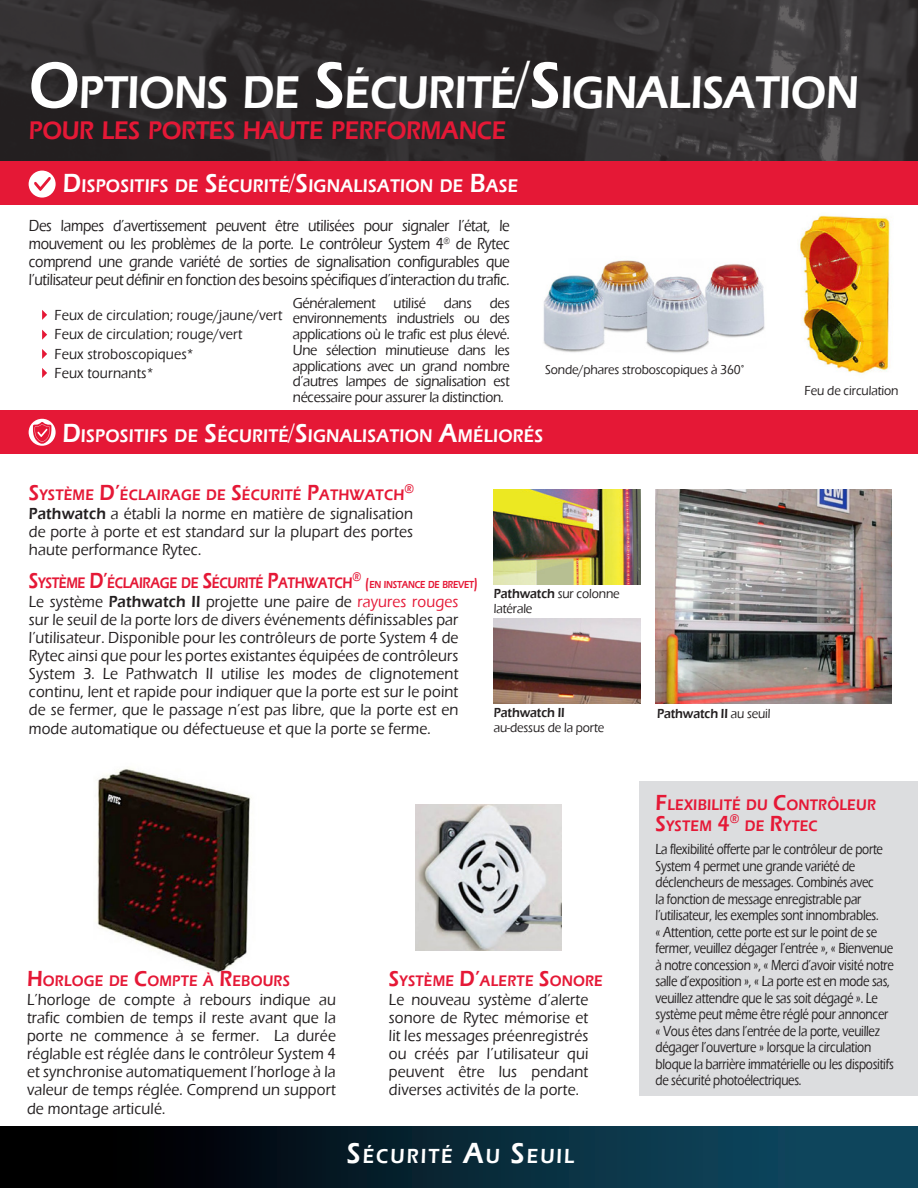
<style>
.page{position:relative;width:918px;height:1188px;background:#fff}
.page>*{position:absolute;margin:0;border:0;box-sizing:border-box;transform-origin:0 0}
.t1{font:600 47.25px "Eras ITC";letter-spacing:-.015em;color:#fff;scale:.9 1}
.t2{font:600 26.25px "Eras ITC";letter-spacing:-.015em;color:#e51836;scale:.9 1}
.t3{font:600 21px "Eras ITC";letter-spacing:.105em;color:#fff;scale:.9 1}
.t4{font:600 18.9px "Eras ITC";letter-spacing:.015em;color:#fff;scale:.9 1}
.t5{font:500 16.5px/18.1px "Eras ITC";letter-spacing:.01em;color:#231f20;text-align:justify;scale:.9 1}
.t6{font:500 16.5px/18px "Eras ITC";letter-spacing:.01em;color:#231f20;text-align:justify;scale:.86 1}
.t7{font:600 15.75px/21px "Eras ITC";letter-spacing:.015em;color:#e51836;scale:.9 1}
.t8{font:600 15.75px "Eras ITC";letter-spacing:-.03em;color:#e51836;scale:.83 1}
.bullet{font:500 15px/16.5px "Eras ITC";letter-spacing:-.02em;color:#231f20;scale:.8 1}
.bullet-2{font:500 15px/15.8px "Eras ITC";letter-spacing:-.02em;color:#231f20;text-align:justify;scale:.9 1}
.bullet-3{font:500 15px "Eras ITC";letter-spacing:.01em;color:#231f20;scale:.9 1}
.t9{font:500 13.5px/15px "Eras ITC";letter-spacing:-.01em;color:#231f20;scale:.9 1}
.t10{font:600 13.5px "Eras ITC";letter-spacing:-.01em;color:#231f20;scale:.9 1}
.t11{font:600 13.05px "Eras ITC";color:#e51836;scale:.9 1}
.t12{font:600 13.05px "Eras ITC";color:#e51836;scale:.83 1}
.t13{font:600 10.5px "Eras ITC";letter-spacing:-.03em;color:#e51836;scale:.83 1}
.s1{font-size:67.5px}
.s2{font-size:27px}
.s3{font-size:22.5px}
.s4{font-weight:600}
.s5{color:#e51836}
.s6{font-size:15px}
.s7{font-weight:500}
.s8{font-size:30px}
</style>
<div class="page">
<img style="left:97px;top:768px;width:154px;height:205px">
<img style="left:0;top:0;width:918px;height:162px">
<div style="left:639px;top:781px;width:279px;height:315px;background:#dcdddf"></div>
<div style="left:0;top:161px;width:917px;height:43px;background:#e51836"></div>
<div style="left:0;top:411px;width:917px;height:43px;background:#e51836"></div>
<svg style="left:42px;top:310px;width:5px;height:10px"></svg>
<svg style="left:42px;top:330px;width:5px;height:10px"></svg>
<svg style="left:42px;top:349px;width:5px;height:10px"></svg>
<svg style="left:42px;top:368px;width:5px;height:10px"></svg>
<img style="left:656px;top:489px;width:235px;height:215px">
<img style="left:494px;top:619px;width:147px;height:85px">
<svg style="left:29px;top:419px;width:27px;height:27px"></svg>
<svg style="left:29px;top:171px;width:27px;height:27px"></svg>
<img style="left:416px;top:804px;width:145px;height:146px">
<img style="left:543px;top:260px;width:222px;height:93px">
<img style="left:800px;top:215px;width:90px;height:158px">
<div style="left:0;top:1126px;width:918px;height:62px;background:linear-gradient(to right,#000,#10506b)"></div>
<img style="left:494px;top:489px;width:147px;height:96px">
<p class="t1" style="left:29px;top:65px;width:924px"><span class="s1">O</span>PTIONS DE <span class="s1">S</span>ÉCURITÉ<sup>/</sup><span class="s1">S</span>IGNALISATION</p>
<p class="t2" style="left:29px;top:116px;width:532px">POUR LES PORTES HAUTE PERFORMANCE</p>
<p class="t4" style="left:63px;top:175px;width:508px"><span class="s2">D</span>ISPOSITIFS DE <span class="s2">S</span>ÉCURITÉ<sup>/</sup><span class="s2">S</span>IGNALISATION DE <span class="s2">B</span>ASE</p>
<p class="t6" style="left:29px;top:217px;width:561px">Des lampes d’avertissement peuvent être utilisées pour signaler l’état, le mouvement ou les problèmes de la porte. Le contrôleur System 4<sup>®</sup> de Rytec comprend une grande variété de sorties de signalisation configurables que l’utilisateur peut définir en fonction des besoins spécifiques d’interaction du trafic.</p>
<p class="bullet-3" style="left:54px;top:307px;width:255px">Feux de circulation; rouge/jaune/vert</p>
<p class="bullet-3" style="left:54px;top:326px;width:210px">Feux de circulation; rouge/vert</p>
<p class="bullet-3" style="left:54px;top:345px;width:156px">Feux stroboscopiques*</p>
<p class="bullet-3" style="left:54px;top:365px;width:112px">Feux tournants*</p>
<p class="bullet-2" style="left:293px;top:295px;width:243px">Généralement utilisé dans des environnements industriels ou des applications où le trafic est plus élevé.<br>Une sélection minutieuse dans les applications avec un grand nombre d’autres lampes de signalisation est nécessaire pour assurer la distinction.</p>
<p class="t9" style="left:545px;top:362px;width:222px">Sonde/phares stroboscopiques à 360°</p>
<p class="t4" style="left:62px;top:425px;width:536px"><span class="s2">D</span>ISPOSITIFS DE <span class="s2">S</span>ÉCURITÉ<sup>/</sup><span class="s2">S</span>IGNALISATION <span class="s2">A</span>MÉLIORÉS</p>
<p class="t7" style="left:29px;top:485px;width:419px"><span class="s3">S</span>YSTÈME <span class="s3">D’</span>ÉCLAIRAGE DE <span class="s3">S</span>ÉCURITÉ <span class="s3">P</span>ATHWATCH</p>
<p class="t11" style="left:405px;top:481px;width:12px">®</p>
<p class="t5" style="left:29px;top:504px;width:429px"><span class="s4">Pathwatch</span> a établi la norme en matière de signalisation de porte à porte et est standard sur la plupart des portes haute performance Rytec.</p>
<p class="t5" style="left:29px;top:592px;width:479px">Le système <span class="s4">Pathwatch II</span> projette une paire de <span class="s5">rayures rouges </span>sur le seuil de la porte lors de divers événements définissables par l’utilisateur. Disponible pour les contrôleurs de porte System 4 de Rytec ainsi que pour les portes existantes équipées de contrôleurs System 3. Le Pathwatch II utilise les modes de clignotement continu, lent et rapide pour indiquer que la porte est sur le point de se fermer, que le passage n’est pas libre, que la porte est en mode automatique ou défectueuse et que la porte se ferme.</p>
<p class="t8" style="left:29px;top:574px;width:392px"><span class="s3">S</span>YSTÈME <span class="s3">D’</span>ÉCLAIRAGE DE <span class="s3">S</span>ÉCURITÉ <span class="s3">P</span>ATHWATCH</p>
<p class="t12" style="left:352px;top:569px;width:12px">®</p>
<p class="t13" style="left:365px;top:579px;width:137px"><span class="s6">(</span>EN INSTANCE DE BREVET<span class="s6">)</span></p>
<p class="t9" style="left:494px;top:586px;width:141px"><span class="s4">Pathwatch</span> sur colonne latérale</p>
<p class="t9" style="left:494px;top:706px;width:124px"><span class="s4">Pathwatch II </span>au-dessus de la porte</p>
<p class="t10" style="left:657px;top:706px;width:128px">Pathwatch II <span class="s7">au seuil</span></p>
<p class="t9" style="left:805px;top:383px;width:106px">Feu de circulation</p>
<p class="t7" style="left:27px;top:971px;width:294px"><span class="s3">H</span>ORLOGE DE <span class="s3">C</span>OMPTE À <span class="s3">R</span>EBOURS</p>
<p class="t7" style="left:389px;top:971px;width:239px"><span class="s3">S</span>YSTÈME <span class="s3">D’</span>ALERTE <span class="s3">S</span>ONORE</p>
<p class="t5" style="left:27px;top:990px;width:345px">L’horloge de compte à rebours indique au trafic combien de temps il reste avant que la porte ne commence à se fermer. La durée réglable est réglée dans le contrôleur System 4 et synchronise automatiquement l’horloge à la valeur de temps réglée. Comprend un support de montage articulé.</p>
<p class="t5" style="left:389px;top:990px;width:223px">Le nouveau système d’alerte sonore de Rytec mémorise et lit les messages préenregistrés ou créés par l’utilisateur qui peuvent être lus pendant diverses activités de la porte.</p>
<p class="t3" style="left:347px;top:1144px;width:254px"><span class="s8">S</span>ÉCURITÉ <span class="s8">A</span>U <span class="s8">S</span>EUIL</p>
<p class="t7" style="left:656px;top:794px;width:246px"><span class="s3">F</span>LEXIBILITÉ DU <span class="s3">C</span>ONTRÔLEUR<br><span class="s3">S</span>YSTEM <span class="s3">4</span><sup>®</sup> DE <span class="s3">R</span>YTEC</p>
<p class="bullet" style="left:656px;top:841px;width:300px">La flexibilité offerte par le contrôleur de porte System 4 permet une grande variété de déclencheurs de messages. Combinés avec<br>la fonction de message enregistrable par l’utilisateur, les exemples sont innombrables.<br>« Attention, cette porte est sur le point de se fermer, veuillez dégager l’entrée », « Bienvenue à notre concession », « Merci d’avoir visité notre salle d’exposition », « La porte est en mode sas, veuillez attendre que le sas soit dégagé ». Le système peut même être réglé pour annoncer « Vous êtes dans l’entrée de la porte, veuillez dégager l’ouverture » lorsque la circulation bloque la barrière immatérielle ou les dispositifs de sécurité photoélectriques.</p>
</div>
